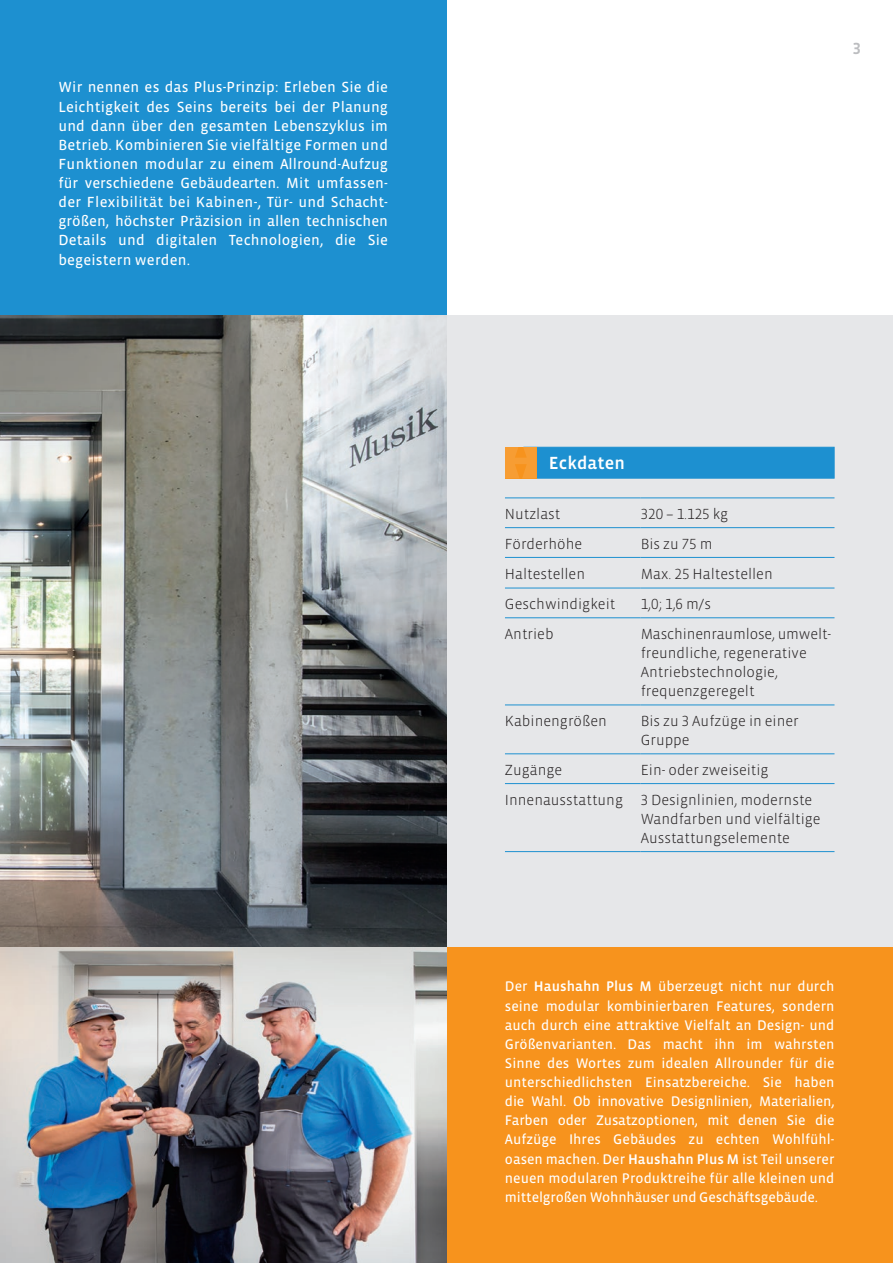
<style>
.page{position:relative;width:893px;height:1263px;background:#fff}
.page>*{position:absolute;margin:0;border:0;box-sizing:border-box;transform-origin:0 0}
.t1{font:500 18px "Vista Sans OTCE";letter-spacing:.01em;color:#fff}
.t2{font:500 16.5px "Vista Sans OTCE";color:#bcbdc0}
.t3{font:15px/19.2px "Vista Sans OTCE";letter-spacing:.01em;color:#fff;text-align:justify}
.t4{font:300 15px/19.2px "Vista Sans OTCE";color:#231f20}
.t5{font:14.25px/19px "Vista Sans OTCE";letter-spacing:-.01em;color:#fff;text-align:justify}
.s1{font-weight:500}
</style>
<div class="page">
<div style="left:446px;top:316px;width:447px;height:637px;background:#e6e7e9"></div>
<div style="left:446px;top:947px;width:447px;height:316px;background:#f7931d"></div>
<div style="left:0;top:0;width:446px;height:328px;background:#1d90d0"></div>
<img style="left:0;top:316px;width:446px;height:947px">
<div style="left:524px;top:447px;width:310px;height:31px;background:#1d90d0;border:1px solid #1d90d0"></div>
<svg style="left:505px;top:447px;width:32px;height:31px"></svg>
<hr style="left:505px;top:498px;width:136px;height:1px;background:#1d90d0">
<hr style="left:641px;top:498px;width:193px;height:1px;background:#1d90d0">
<hr style="left:505px;top:527px;width:136px;height:1px;background:#1d90d0">
<hr style="left:641px;top:527px;width:193px;height:1px;background:#1d90d0">
<hr style="left:505px;top:557px;width:136px;height:1px;background:#1d90d0">
<hr style="left:641px;top:557px;width:193px;height:1px;background:#1d90d0">
<hr style="left:505px;top:588px;width:136px;height:1px;background:#1d90d0">
<hr style="left:641px;top:588px;width:193px;height:1px;background:#1d90d0">
<hr style="left:505px;top:617px;width:136px;height:1px;background:#1d90d0">
<hr style="left:641px;top:617px;width:193px;height:1px;background:#1d90d0">
<hr style="left:505px;top:705px;width:136px;height:1px;background:#1d90d0">
<hr style="left:641px;top:705px;width:193px;height:1px;background:#1d90d0">
<hr style="left:505px;top:753px;width:136px;height:1px;background:#1d90d0">
<hr style="left:641px;top:753px;width:193px;height:1px;background:#1d90d0">
<hr style="left:505px;top:783px;width:136px;height:1px;background:#1d90d0">
<hr style="left:641px;top:783px;width:193px;height:1px;background:#1d90d0">
<hr style="left:505px;top:851px;width:136px;height:1px;background:#1d90d0">
<hr style="left:641px;top:851px;width:193px;height:1px;background:#1d90d0">
<p class="t3" style="left:58px;top:78px;width:331px">Wir nennen es das Plus-Prinzip: Erleben Sie die Leichtigkeit des Seins bereits bei der Planung und dann über den gesamten Lebenszyklus im Betrieb. Kombinieren Sie vielfältige Formen und Funktionen modular zu einem Allround-Aufzug für verschiedene Gebäudearten. Mit umfassen&shy;der Flexibilität bei Kabinen-, Tür- und Schacht&shy;größen, höchster Präzision in allen technischen Details und digitalen Technologien, die Sie begeistern werden.</p>
<p class="t2" style="left:853px;top:39px;width:10px">3</p>
<p class="t1" style="left:549px;top:453px;width:78px">Eckdaten</p>
<p class="t4" style="left:505px;top:504px;width:57px">Nutzlast</p>
<p class="t4" style="left:641px;top:504px;width:89px">320 – 1.125 kg</p>
<p class="t4" style="left:505px;top:534px;width:79px">Förderhöhe</p>
<p class="t4" style="left:641px;top:534px;width:73px">Bis zu 75 m</p>
<p class="t4" style="left:505px;top:564px;width:82px">Haltestellen</p>
<p class="t4" style="left:641px;top:564px;width:134px">Max. 25 Haltestellen</p>
<p class="t4" style="left:505px;top:594px;width:112px">Geschwindigkeit</p>
<p class="t4" style="left:641px;top:594px;width:72px">1,0; 1,6 m/s</p>
<p class="t4" style="left:505px;top:624px;width:50px">Antrieb</p>
<p class="t4" style="left:641px;top:624px;width:192px">Maschinenraumlose, umwelt&shy;freundliche, regenerative<br>Antriebstechnologie, frequenzgeregelt</p>
<p class="t4" style="left:505px;top:711px;width:103px">Kabinengrößen</p>
<p class="t4" style="left:641px;top:711px;width:160px">Bis zu 3 Aufzüge in einer<br>Gruppe</p>
<p class="t4" style="left:505px;top:760px;width:59px">Zugänge</p>
<p class="t4" style="left:505px;top:755px;width:309px;line-height:29.7px;text-indent:136px">Ein- oder zweiseitig<br>Innenausstattung 3 Designlinien, modernste</p>
<p class="t4" style="left:641px;top:809px;width:181px">Wandfarben und vielfältige<br>Ausstattungselemente</p>
<p class="t5" style="left:505px;top:977px;width:331px">Der <span class="s1">Haushahn Plus M</span> überzeugt nicht nur durch seine modular kombinierbaren Features, sondern auch durch eine attraktive Vielfalt an Design- und Größenvarianten. Das macht ihn im wahrsten Sinne des Wortes zum idealen Allrounder für die unterschiedlichsten Einsatzbereiche. Sie haben die Wahl. Ob innovative Designlinien, Materialien, Farben oder Zusatzoptionen, mit denen Sie die Aufzüge Ihres Gebäudes zu echten Wohlfühl&shy;oasen machen. Der <span class="s1">Haushahn Plus M</span> ist Teil unserer neuen modularen Produktreihe für alle kleinen und mittelgroßen Wohnhäuser und Geschäftsgebäude.</p>
</div>
